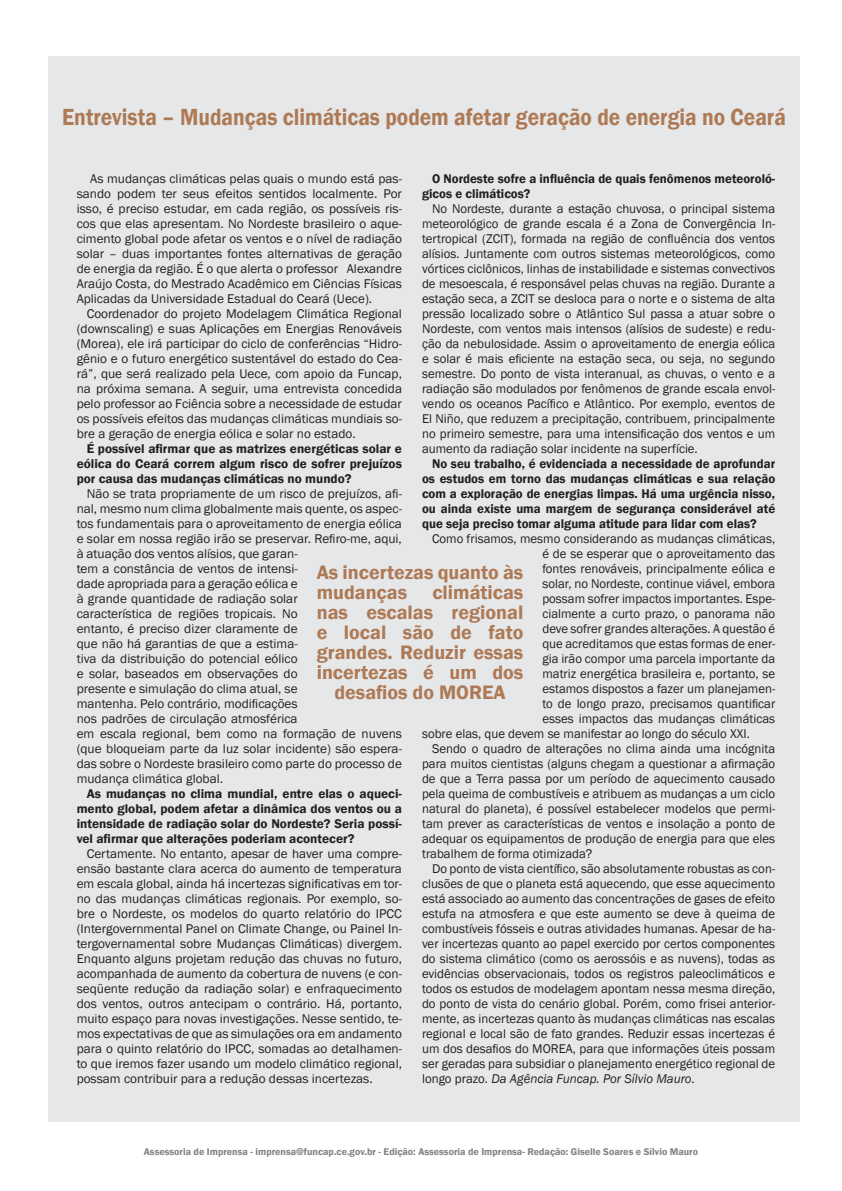
<style>
.page{position:relative;width:842px;height:1191px;background:#fff}
.page>*{position:absolute;margin:0;border:0;box-sizing:border-box;transform-origin:0 0}
.t1{font:600 24px "Franklin Gothic";color:#ae7a55;scale:.89 1}
.t2{font:600 20px/20px "Franklin Gothic";color:#ae7a55}
.t3{font:13px/15px "Franklin Gothic";color:#231f20;text-align:justify}
.t4{font:600 13px/15px "Franklin Gothic";color:#231f20;text-align:justify}
.t5{font:600 10px "Franklin Gothic";color:#808285}
.s1{font-style:italic}
</style>
<div class="page">
<div style="left:48px;top:57px;width:751px;height:1064px;background:#e6e7e9"></div>
<p class="t1" style="left:62px;top:102px;width:815px">Entrevista – Mudanças climáticas podem afetar geração de energia no Ceará</p>
<p class="t4" style="left:422px;top:171px;width:355px;text-indent:10px">O Nordeste sofre a influência de quais fenômenos meteoroló&shy;gicos e climáticos?</p>
<p class="t3" style="left:422px;top:201px;width:355px;text-indent:10px">No Nordeste, durante a estação chuvosa, o principal sistema meteorológico de grande escala é a Zona de Convergência In&shy;tertropical (ZCIT), formada na região de confluência dos ventos alísios. Juntamente com outros sistemas meteorológicos, como vórtices ciclônicos, linhas de instabilidade e sistemas convectivos de mesoescala, é responsável pelas chuvas na região. Durante a estação seca, a ZCIT se desloca para o norte e o sistema de alta pressão localizado sobre o Atlântico Sul passa a atuar sobre o Nordeste, com ventos mais intensos (alísios de sudeste) e redu&shy;ção da nebulosidade. Assim o aproveitamento de energia eólica e solar é mais eficiente na estação seca, ou seja, no segundo semestre. Do ponto de vista interanual, as chuvas, o vento e a radiação são modulados por fenômenos de grande escala envol&shy;vendo os oceanos Pacífico e Atlântico. Por exemplo, eventos de El Niño, que reduzem a precipitação, contribuem, principalmente no primeiro semestre, para uma intensificação dos ventos e um aumento da radiação solar incidente na superfície.</p>
<p class="t4" style="left:422px;top:456px;width:355px;text-indent:10px">No seu trabalho, é evidenciada a necessidade de aprofundar os estudos em torno das mudanças climáticas e sua relação com a exploração de energias limpas. Há uma urgência nisso, ou ainda existe uma margem de segurança considerável até que seja preciso tomar alguma atitude para lidar com elas?</p>
<p class="t3" style="left:432px;top:531px;width:345px">Como frisamos, mesmo considerando as mudanças climáticas,</p>
<p class="t3" style="left:542px;top:546px;width:234px">é de se esperar que o aproveitamento das</p>
<p class="t3" style="left:542px;top:561px;width:234px">fontes renováveis, principalmente eólica e</p>
<p class="t3" style="left:542px;top:576px;width:234px">solar, no Nordeste, continue viável, embora</p>
<p class="t3" style="left:542px;top:591px;width:234px">possam sofrer impactos importantes. Espe-</p>
<p class="t3" style="left:542px;top:606px;width:234px">cialmente a curto prazo, o panorama não</p>
<p class="t3" style="left:542px;top:621px;width:234px">deve sofrer grandes alterações. A questão é</p>
<p class="t3" style="left:542px;top:636px;width:234px">que acreditamos que estas formas de ener-</p>
<p class="t3" style="left:542px;top:651px;width:234px">gia irão compor uma parcela importante da</p>
<p class="t3" style="left:542px;top:666px;width:234px">matriz energética brasileira e, portanto, se</p>
<p class="t3" style="left:542px;top:681px;width:234px">estamos dispostos a fazer um planejamen-</p>
<p class="t3" style="left:542px;top:696px;width:234px">to de longo prazo, precisamos quantificar</p>
<p class="t3" style="left:542px;top:711px;width:234px">esses impactos das mudanças climáticas</p>
<p class="t3" style="left:422px;top:726px;width:329px">sobre elas, que devem se manifestar ao longo do século XXI.</p>
<p class="t3" style="left:422px;top:741px;width:355px;text-indent:10px">Sendo o quadro de alterações no clima ainda uma incógnita para muitos cientistas (alguns chegam a questionar a afirmação de que a Terra passa por um período de aquecimento causado pela queima de combustíveis e atribuem as mudanças a um ciclo natural do planeta), é possível estabelecer modelos que permi&shy;tam prever as características de ventos e insolação a ponto de adequar os equipamentos de produção de energia para que eles trabalhem de forma otimizada?</p>
<p class="t3" style="left:422px;top:861px;width:355px;text-indent:10px">Do ponto de vista científico, são absolutamente robustas as con&shy;clusões de que o planeta está aquecendo, que esse aquecimento está associado ao aumento das concentrações de gases de efeito estufa na atmosfera e que este aumento se deve à queima de combustíveis fósseis e outras atividades humanas. Apesar de ha&shy;ver incertezas quanto ao papel exercido por certos componentes do sistema climático (como os aerossóis e as nuvens), todas as evidências observacionais, todos os registros paleoclimáticos e todos os estudos de modelagem apontam nessa mesma direção, do ponto de vista do cenário global. Porém, como frisei anterior&shy;mente, as incertezas quanto às mudanças climáticas nas escalas regional e local são de fato grandes. Reduzir essas incertezas é um dos desafios do MOREA, para que informações úteis possam ser geradas para subsidiar o planejamento energético regional de longo prazo. <span class="s1">Da Agência Funcap. Por Sílvio Mauro.</span></p>
<p class="t3" style="left:77px;top:171px;width:327px;text-indent:14px">As mudanças climáticas pelas quais o mundo está pas&shy;sando podem ter seus efeitos sentidos localmente. Por isso, é preciso estudar, em cada região, os possíveis ris&shy;cos que elas apresentam. No Nordeste brasileiro o aque&shy;cimento global pode afetar os ventos e o nível de radiação solar – duas importantes fontes alternativas de geração de energia da região. É o que alerta o professor Alexandre Araújo Costa, do Mestrado Acadêmico em Ciências Físicas Aplicadas da Universidade Estadual do Ceará (Uece).</p>
<p class="t3" style="left:77px;top:306px;width:327px;text-indent:10px">Coordenador do projeto Modelagem Climática Regional (downscaling) e suas Aplicações em Energias Renováveis (Morea), ele irá participar do ciclo de conferências “Hidro&shy;gênio e o futuro energético sustentável do estado do Cea&shy;rá”, que será realizado pela Uece, com apoio da Funcap, na próxima semana. A seguir, uma entrevista concedida pelo professor ao Fciência sobre a necessidade de estudar os possíveis efeitos das mudanças climáticas mundiais so&shy;bre a geração de energia eólica e solar no estado.</p>
<p class="t4" style="left:77px;top:441px;width:327px;text-indent:10px">É possível afirmar que as matrizes energéticas solar e eólica do Ceará correm algum risco de sofrer prejuízos por causa das mudanças climáticas no mundo?</p>
<p class="t3" style="left:77px;top:486px;width:327px;text-align:left;text-indent:10px">Não se trata propriamente de um risco de prejuízos, afi&shy;nal, mesmo num clima globalmente mais quente, os aspec&shy;tos fundamentais para o aproveitamento de energia eólica e solar em nossa região irão se preservar. Refiro-me, aqui, à atuação dos ventos alísios, que garan-<br>tem a constância de ventos de intensi-<br>dade apropriada para a geração eólica e<br>à grande quantidade de radiação solar<br>característica de regiões tropicais. No<br>entanto, é preciso dizer claramente de<br>que não há garantias de que a estima-<br>tiva da distribuição do potencial eólico<br>e solar, baseados em observações do<br>presente e simulação do clima atual, se<br>mantenha. Pelo contrário, modificações<br>nos padrões de circulação atmosférica<br>em escala regional, bem como na formação de nuvens (que bloqueiam parte da luz solar incidente) são espera&shy;das sobre o Nordeste brasileiro como parte do processo de mudança climática global.</p>
<p class="t4" style="left:77px;top:786px;width:327px;text-indent:10px">As mudanças no clima mundial, entre elas o aqueci&shy;mento global, podem afetar a dinâmica dos ventos ou a intensidade de radiação solar do Nordeste? Seria possí&shy;vel afirmar que alterações poderiam acontecer?</p>
<p class="t3" style="left:77px;top:846px;width:327px;text-indent:10px">Certamente. No entanto, apesar de haver uma compre&shy;ensão bastante clara acerca do aumento de temperatura em escala global, ainda há incertezas significativas em tor&shy;no das mudanças climáticas regionais. Por exemplo, so&shy;bre o Nordeste, os modelos do quarto relatório do IPCC (Intergovernmental Panel on Climate Change, ou Painel In&shy;tergovernamental sobre Mudanças Climáticas) divergem.<br>Enquanto alguns projetam redução das chuvas no futuro, acompanhada de aumento da cobertura de nuvens (e con&shy;seqüente redução da radiação solar) e enfraquecimento dos ventos, outros antecipam o contrário. Há, portanto, muito espaço para novas investigações. Nesse sentido, te&shy;mos expectativas de que as simulações ora em andamento para o quinto relatório do IPCC, somadas ao detalhamen&shy;to que iremos fazer usando um modelo climático regional, possam contribuir para a redução dessas incertezas.</p>
<p class="t2" style="left:317px;top:562px;width:208px">As incertezas quanto às mudanças</p>
<p class="t2" style="left:432px;top:582px;width:93px">climáticas</p>
<p class="t2" style="left:317px;top:602px;width:208px">nas escalas regional</p>
<p class="t2" style="left:317px;top:622px;width:208px">e local são de fato</p>
<p class="t2" style="left:317px;top:642px;width:208px">grandes. Reduzir essas</p>
<p class="t2" style="left:317px;top:662px;width:208px">incertezas é um dos</p>
<p class="t2" style="left:334px;top:682px;width:173px">desafios do MOREA</p>
<p class="t5" style="left:144px;top:1146px;width:556px">Assessoria de Imprensa - imprensa@funcap.ce.gov.br - Edição: Assessoria de Imprensa- Redação: Giselle Soares e Sílvio Mauro</p>
</div>
